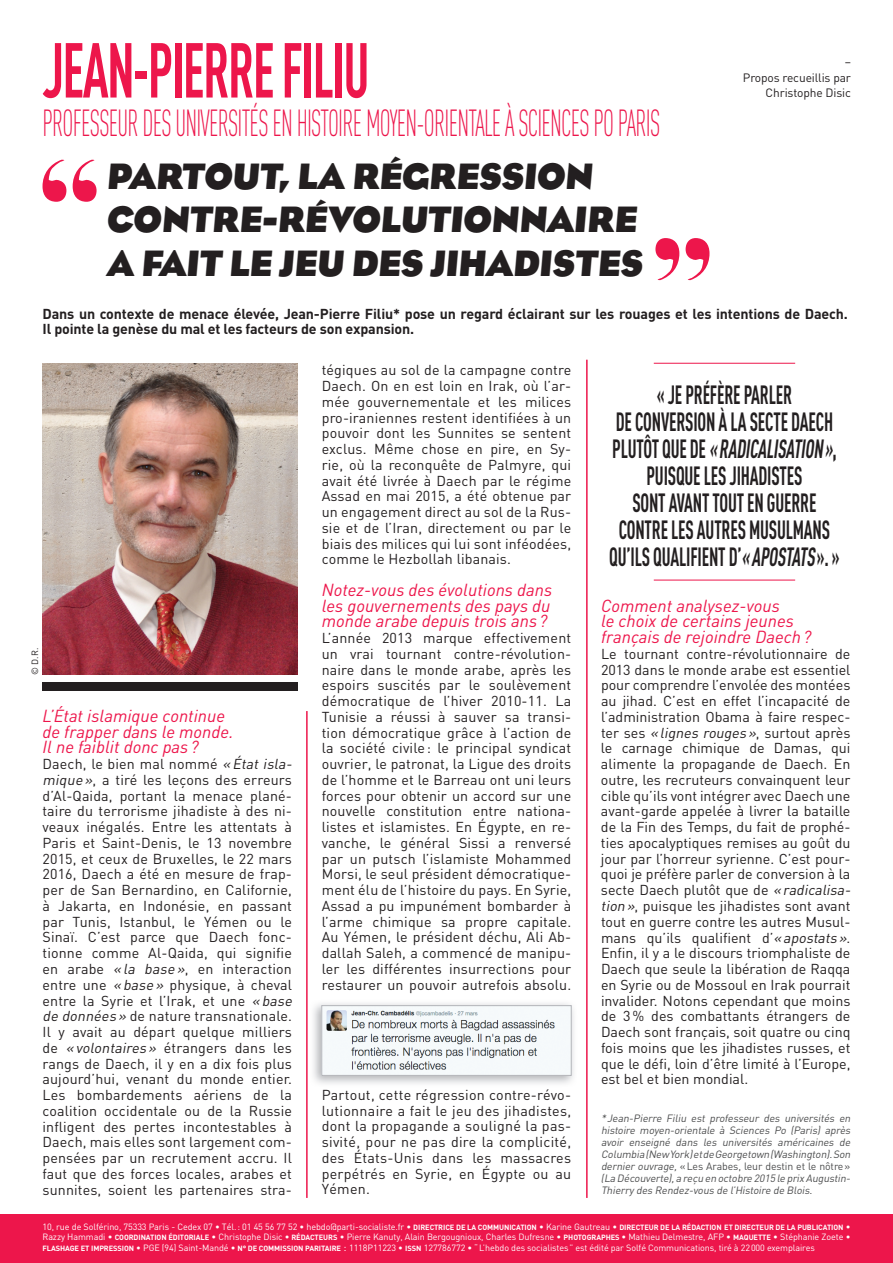
<style>
.page{position:relative;width:893px;height:1263px;background:#fff}
.page>*{position:absolute;margin:0;border:0;box-sizing:border-box;transform-origin:0 0}
.t1{font:700 76.5px "DIN Cond";letter-spacing:-.03em;color:#ed164b;scale:.73 1}
.t2{font:700 37.5px/43.5px "Bureau Eagle";letter-spacing:-.02em;color:#231f20}
.t3{font:300 37.2px "DIN Cond";letter-spacing:-.03em;color:#ed164b;scale:.73 1}
.t4{font:700 26.1px/27px "DIN Cond";letter-spacing:-.01em;color:#231f20;text-align:center;scale:.73 1}
.t5{font:italic 17.25px/15.8px "DIN";color:#ed164b}
.t6{font:14.25px/15.8px "DIN";color:#231f20;text-align:justify}
.t7{font:700 14.25px/15.8px "DIN";letter-spacing:-.01em;color:#231f20}
.t8{font:12px/15.8px "DIN";letter-spacing:-.01em;color:#231f20;text-align:right}
.t9{font:italic 10.5px/12px "DIN";color:#4b4c4d}
.t10{font:500 10.5px "DIN Cond";color:#fff}
.t11{font:9px/10.5px "DIN";letter-spacing:-.01em;color:#fff;text-align:justify}
.t12{font:9px "DIN";color:#231f20}
.s1{font-style:italic}
.s2{font-style:normal}
.s3{font-weight:700;font-size:7.5px}
.s4{font-size:10.5px}
</style>
<div class="page">
<img style="left:43px;top:364px;width:255px;height:311px">
<div style="left:43px;top:682px;width:255px;height:8px;background:#231f20"></div>
<hr style="left:306px;top:711px;width:2px;height:487px;background:#ed164b">
<hr style="left:586px;top:360px;width:2px;height:838px;background:#ed164b">
<div style="left:0;top:1214px;width:893px;height:49px;background:#ed164b"></div>
<svg style="left:43px;top:160px;width:54px;height:42px"></svg>
<svg style="left:655px;top:238px;width:54px;height:42px"></svg>
<img style="left:323px;top:1007px;width:247px;height:67px">
<div style="left:321px;top:1005px;width:251px;height:71px;border:1px solid #b2b3b7"></div>
<hr style="left:654px;top:363px;width:141px;height:1px;background:#ed164b">
<hr style="left:654px;top:580px;width:141px;height:1px;background:#ed164b">
<h1 class="t1" style="left:43px;top:24px;width:449px">JEAN-PIERRE FILIU</h1>
<h3 class="t3" style="left:43px;top:102px;width:848px">PROFESSEUR DES UNIVERSITÉS EN HISTOIRE MOYEN-ORIENTALE À SCIENCES PO PARIS</h3>
<h2 class="t2" style="left:106px;top:155px;width:541px">PARTOUT, LA RÉGRESSION<br>CONTRE-RÉVOLUTIONNAIRE<br>A FAIT LE JEU DES JIHADISTES</h2>
<p class="t8" style="left:743px;top:53px;width:110px">–<br>Propos recueillis par<br>Christophe Disic</p>
<p class="t7" style="left:43px;top:305px;width:807px">Dans un contexte de menace élevée, Jean-Pierre Filiu* pose un regard éclairant sur les rouages et les intentions de Daech.<br>Il pointe la genèse du mal et les facteurs de son expansion.</p>
<p class="t12" style="left:29px;top:675px;width:28px;rotate:-90deg">© D.R.</p>
<p class="t5" style="left:43px;top:707px;width:193px">L’État islamique continue de frapper dans le monde.<br>Il ne faiblit donc pas ?</p>
<p class="t6" style="left:43px;top:756px;width:254px;text-align:left">Daech, le bien mal nommé <span class="s1">« état isla&shy;mique »</span>, a tiré les leçons des erreurs d’Al-Qaida, portant la menace plané&shy;taire du terrorisme jihadiste à des ni&shy;veaux inégalés. Entre les attentats à Paris et Saint-Denis, le 13 novembre 2015, et ceux de Bruxelles, le 22 mars 2016, Daech a été en mesure de frap&shy;per de San Bernardino, en Californie, à Jakarta, en Indonésie, en passant par Tunis, Istanbul, le Yémen ou le Sinaï. C’est parce que Daech fonc&shy;tionne comme Al-Qaida, qui signifie en arabe <span class="s1">« la base »</span>, en interaction entre une <span class="s1">« base »</span> physique, à cheval entre la Syrie et l’Irak, et une <span class="s1">« base de données »</span> de nature transnationale.<br>Il y avait au départ quelque milliers de <span class="s1">« volontaires »</span> étrangers dans les rangs de Daech, il y en a dix fois plus aujourd’hui, venant du monde entier.<br>Les bombardements aériens de la coalition occidentale ou de la Russie infligent des pertes incontestables à Daech, mais elles sont largement com&shy;pensées par un recrutement accru. Il faut que des forces locales, arabes et sunnites, soient les partenaires stra-</p>
<p class="t6" style="left:322px;top:362px;width:251px">tégiques au sol de la campagne contre Daech. On en est loin en Irak, où l’ar&shy;mée gouvernementale et les milices pro-iraniennes restent identifiées à un pouvoir dont les Sunnites se sentent exclus. Même chose en pire, en Sy&shy;rie, où la reconquête de Palmyre, qui avait été livrée à Daech par le régime Assad en mai 2015, a été obtenue par un engagement direct au sol de la Rus&shy;sie et de l’Iran, directement ou par le biais des milices qui lui sont inféodées, comme le Hezbollah libanais.</p>
<p class="t5" style="left:322px;top:581px;width:232px;text-align:justify">Notez-vous des évolutions dans les gouvernements des pays du monde arabe depuis trois ans ?</p>
<p class="t6" style="left:322px;top:630px;width:251px">L’année 2013 marque effectivement un vrai tournant contre-révolution&shy;naire dans le monde arabe, après les espoirs suscités par le soulèvement démocratique de l’hiver 2010-11. La Tunisie a réussi à sauver sa transi&shy;tion démocratique grâce à l’action de la société civile : le principal syndicat ouvrier, le patronat, la Ligue des droits de l’homme et le Barreau ont uni leurs forces pour obtenir un accord sur une nouvelle constitution entre nationa&shy;listes et islamistes. En égypte, en re&shy;vanche, le général Sissi a renversé par un putsch l’islamiste Mohammed Morsi, le seul président démocratique&shy;ment élu de l’histoire du pays. En Syrie, Assad a pu impunément bombarder à l’arme chimique sa propre capitale.<br>Au Yémen, le président déchu, Ali Ab&shy;dallah Saleh, a commencé de manipu&shy;ler les différentes insurrections pour restaurer un pouvoir autrefois absolu.</p>
<p class="t6" style="left:322px;top:1087px;width:251px">Partout, cette régression contre-révo&shy;lutionnaire a fait le jeu des jihadistes, dont la propagande a souligné la pas&shy;sivité, pour ne pas dire la complicité, des états-Unis dans les massacres perpétrés en Syrie, en égypte ou au Yémen.</p>
<h3 class="t4" style="left:609px;top:380px;width:317px">« JE PRÉFÈRE PARLER<br>DE CONVERSION À LA SECTE DAECH<br>P L U T Ô T Q U E D E « RADICALISATION »,<br>PUISQUE LES JIHADISTES<br>SONT AVANT TOUT EN GUERRE<br>CONTRE LES AUTRES MUSULMANS<br>QU’ILS QUALIFIENT D’« APOSTATS ». »</h3>
<p class="t5" style="left:601px;top:597px;width:212px">Comment analysez-vous<br>le choix de certains jeunes français de rejoindre Daech ?</p>
<p class="t6" style="left:601px;top:646px;width:254px;text-align:left">Le tournant contre-révolutionnaire de 2013 dans le monde arabe est essentiel pour comprendre l’envolée des montées au jihad. C’est en effet l’incapacité de l’administration Obama à faire respec&shy;ter ses <span class="s1">« lignes rouges »</span>, surtout après le carnage chimique de Damas, qui alimente la propagande de Daech. En outre, les recruteurs convainquent leur cible qu’ils vont intégrer avec Daech une avant-garde appelée à livrer la bataille de la Fin des Temps, du fait de prophé&shy;ties apocalyptiques remises au goût du jour par l’horreur syrienne. C’est pour&shy;quoi je préfère parler de conversion à la secte Daech plutôt que de <span class="s1">« radicalisa&shy;tion »</span>, puisque les jihadistes sont avant tout en guerre contre les autres Musul&shy;mans qu’ils qualifient d’<span class="s1">« apostats »</span>.<br>Enfin, il y a le discours triomphaliste de Daech que seule la libération de Raqqa en Syrie ou de Mossoul en Irak pourrait invalider. Notons cependant que moins de 3 % des combattants étrangers de Daech sont français, soit quatre ou cinq fois moins que les jihadistes russes, et que le défi, loin d’être limité à l’Europe, est bel et bien mondial.</p>
<p class="t9" style="left:601px;top:1112px;width:253px">* Jean-Pierre Filiu est professeur des universités en histoire moyen-orientale à Sciences Po (Paris) après avoir enseigné dans les universités américaines de Columbia (New York)etde Georgetown (Washington).Son dernier ouvrage, <span class="s2">« Les Arabes, leur destin et le nôtre » </span>(La Découverte),a reçu en octobre 2015 le prix Augustin-Thierry des Rendez-vous de l’Histoire de Blois.</p>
<p class="t11" style="left:43px;top:1221px;width:809px">10, rue de Solférino, 75333 Paris - Cedex 07 • Tél. : 01 45 56 77 52 • hebdo@parti-socialiste.fr • <span class="s3">DIRECTRICE DE LA COMMUNICATION</span> • Karine Gautreau • <span class="s3">DIRECTEUR DE LA RÉDACTION ET DIRECTEUR DE LA PUBLICATION</span> • Razzy Hammadi • <span class="s3">COORDINATION ÉDITORIALE</span> • Christophe Disic • <span class="s3">RÉDACTEURS</span> • Pierre Kanuty, Alain Bergougnioux, Charles Dufresne • <span class="s3">PHOTOGRAPHES</span> • Mathieu Delmestre, AFP • <span class="s3">MAQUETTE</span> • Stéphanie Zoete • <span class="s3">FLASHAGE ET IMPRESSION</span> • PGE (94) Saint-Mandé • <span class="s3">N° DE COMMISSION PARITAIRE</span> <span class="s4">:</span> 1118P11223 • <span class="s3">ISSN</span> 127786772 • “ L’hebdo des socialistes ” est édité par Solfé Communications, tiré à 22 000 exemplaires</p>
<p class="t10" style="left:444px;top:1242px;width:6px">4</p>
</div>
